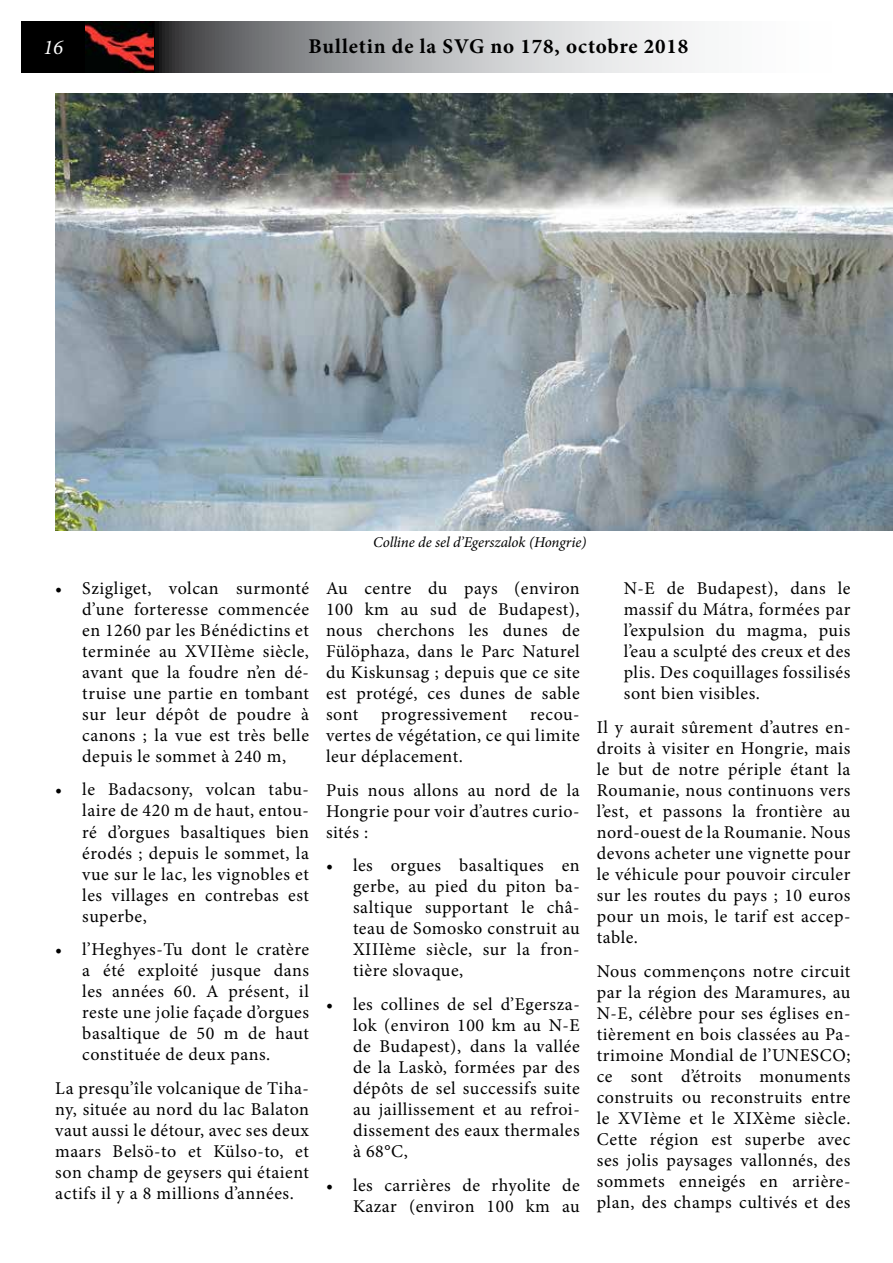
<style>
.page{position:relative;width:893px;height:1263px;background:#fff}
.page>*{position:absolute;margin:0;border:0;box-sizing:border-box;transform-origin:0 0}
.t1{font:700 21px "Minion Pro";letter-spacing:.04em;color:#000}
.t2{font:italic 21px "Minion Pro";color:#fff}
.t3{font:18px/21px "Minion Pro";letter-spacing:.03em;color:#000;text-align:justify}
.t4{font:italic 15px "Minion Pro";letter-spacing:-.005em;color:#000}
</style>
<div class="page">
<img style="left:55px;top:94px;width:838px;height:436px">
<svg style="left:21px;top:21px;width:674px;height:51px;background:#98999b"></svg>
<img style="left:85px;top:21px;width:68px;height:51px">
<p class="t2" style="left:43px;top:33px;width:22px">16</p>
<p class="t1" style="left:309px;top:32px;width:381px">Bulletin de la SVG no 178, octobre 2018</p>
<p class="t3" style="left:82px;top:577px;width:228px;text-indent:-27px">• Szigliget, volcan surmonté d’une forteresse commencée en 1260 par les Bénédictins et terminée au XVIIème siècle, avant que la foudre n’en dé&shy;truise une partie en tombant sur leur dépôt de poudre à canons ; la vue est très belle depuis le sommet à 240 m,</p>
<p class="t3" style="left:82px;top:779px;width:228px;text-indent:-27px">• le Badacsony, volcan tabu&shy;laire de 420 m de haut, entou&shy;ré d’orgues basaltiques bien érodés ; depuis le sommet, la vue sur le lac, les vignobles et les villages en contrebas est superbe,</p>
<p class="t3" style="left:82px;top:939px;width:228px;text-indent:-27px">• l’Heghyes-Tu dont le cratère a été exploité jusque dans les années 60. A présent, il reste une jolie façade d’orgues basaltique de 50 m de haut constituée de deux pans.</p>
<p class="t3" style="left:55px;top:1078px;width:255px">La presqu’île volcanique de Tiha&shy;ny, située au nord du lac Balaton vaut aussi le détour, avec ses deux maars Belsö-to et Külso-to, et son champ de geysers qui étaient actifs il y a 8 millions d’années.</p>
<p class="t4" style="left:373px;top:532px;width:215px">Colline de sel d’Egerszalok (Hongrie)</p>
<p class="t3" style="left:326px;top:578px;width:255px">Au centre du pays (environ 100 km au sud de Budapest), nous cherchons les dunes de Fülöphaza, dans le Parc Naturel du Kiskunsag ; depuis que ce site est protégé, ces dunes de sable sont</p>
<p class="t3" style="left:381px;top:704px;width:127px">progressivement</p>
<p class="t3" style="left:326px;top:704px;width:255px;text-indent:204px">recou&shy;vertes de végétation, ce qui limite leur déplacement.</p>
<p class="t3" style="left:326px;top:779px;width:255px">Puis nous allons au nord de la Hongrie pour voir d’autres curio&shy;sités :</p>
<p class="t3" style="left:353px;top:855px;width:228px;text-indent:-27px">• les orgues basaltiques en gerbe, au pied du piton ba&shy;saltique supportant le châ&shy;teau de Somosko construit au XIIIème siècle, sur la fron&shy;tière slovaque,</p>
<p class="t3" style="left:353px;top:994px;width:228px;text-indent:-27px">• les collines de sel d’Egersza&shy;lok (environ 100 km au N-E de Budapest), dans la vallée de la Laskò, formées par des dépôts de sel successifs suite au jaillissement et au refroi&shy;dissement des eaux thermales à 68°C,</p>
<p class="t3" style="left:326px;top:1175px;width:255px;text-align:right">• les carrières de rhyolite de<br>Kazar (environ 100 km au</p>
<p class="t3" style="left:624px;top:578px;width:228px">N-E de Budapest), dans le massif du Mátra, formées par l’expulsion du magma, puis l’eau a sculpté des creux et des plis. Des coquillages fossilisés sont bien visibles.</p>
<p class="t3" style="left:597px;top:716px;width:255px">Il y aurait sûrement d’autres en&shy;droits à visiter en Hongrie, mais le but de notre périple étant la Roumanie, nous continuons vers l’est, et passons la frontière au nord-ouest de la Roumanie. Nous devons acheter une vignette pour le véhicule pour pouvoir circuler sur les routes du pays ; 10 euros pour un mois, le tarif est accep&shy;table.</p>
<p class="t3" style="left:597px;top:960px;width:255px">Nous commençons notre circuit par la région des Maramures, au N-E, célèbre pour ses églises en&shy;tièrement en bois classées au Pa&shy;trimoine Mondial de l’UNESCO; ce sont d’étroits monuments construits ou reconstruits entre le XVIème et le XIXème siècle.<br>Cette région est superbe avec ses jolis paysages vallonnés, des sommets enneigés en arrière&shy;plan, des champs cultivés et des</p>
</div>
